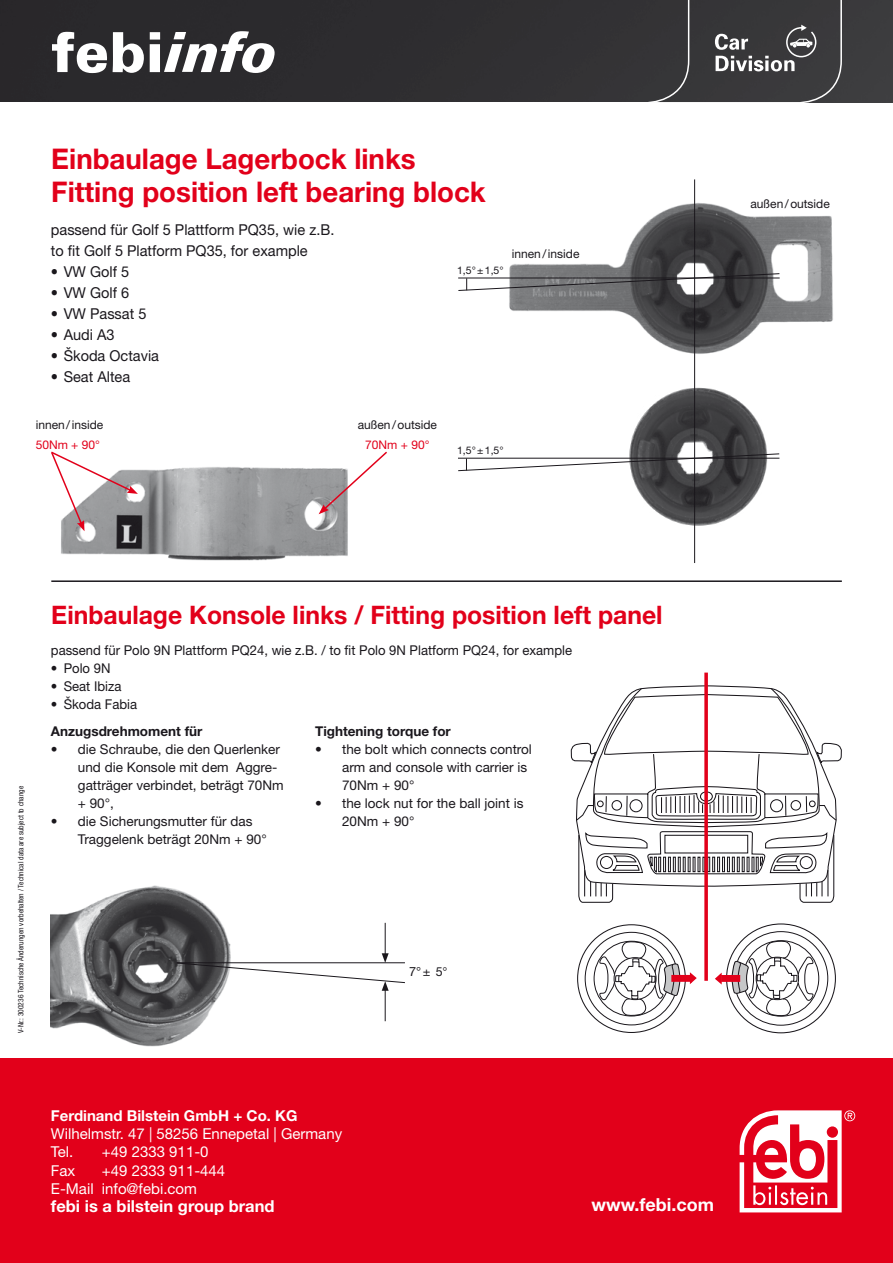
<style>
.page{position:relative;width:893px;height:1263px;background:#fff}
.page>*{position:absolute;margin:0;border:0;box-sizing:border-box;transform-origin:0 0}
.t1{font:700 28.5px/33px "Helvetica Neue LT Pro";color:#e2001a}
.t2{font:700 25.5px "Helvetica Neue LT Pro";color:#e2001a}
.t3{font:700 18px "Helvetica Neue LT Pro";color:#fff}
.t4{font:700 16.5px "Helvetica Neue LT Std";color:#fff}
.t5{font:15px/21px "Helvetica Neue LT Pro";color:#1a171c}
.t6{font:15px/18.3px "Helvetica Neue LT Std";color:#fff}
.t7{font:700 15px "Helvetica Neue LT Std";color:#fff}
.t8{font:13.5px/18px "Helvetica Neue LT Pro";color:#1a171c}
.t9{font:700 13.5px "Helvetica Neue LT Pro";color:#1a171c}
.t10{font:12.75px "Helvetica Neue LT Pro";color:#1a171c}
.t11{font:12px "Helvetica Neue LT Pro";color:#1a171c}
.t12{font:12px "Helvetica Neue LT Pro";color:#e2001a}
.t13{font:10.5px "Helvetica Neue LT Pro";color:#1a171c}
.t14{font:condensed 7.5px "Helvetica Neue LT Pro";color:#1a171c}
.s1{font-size:12.45px}
</style>
<div class="page">
<div style="left:843px;top:0;width:50px;height:102px;background:#3c3c3e"></div>
<div style="left:0;top:1059px;width:893px;height:204px;background:#e2001a"></div>
<svg style="left:740px;top:1110px;width:115px;height:102px"></svg>
<hr style="left:51px;top:580px;width:791px;height:2px;background:#1a171c">
<img style="left:61px;top:467px;width:287px;height:94px">
<img style="left:509px;top:192px;width:324px;height:172px">
<img style="left:629px;top:371px;width:138px;height:172px">
<hr style="left:694px;top:179px;width:1px;height:384px;background:#1a171c">
<svg style="left:458px;top:273px;width:322px;height:18px"></svg>
<svg style="left:458px;top:453px;width:322px;height:18px"></svg>
<img style="left:51px;top:885px;width:180px;height:162px">
<hr style="left:385px;top:923px;width:1px;height:33px;background:#1a171c">
<hr style="left:385px;top:988px;width:1px;height:33px;background:#1a171c">
<svg style="left:176px;top:953px;width:229px;height:38px"></svg>
<svg style="left:704px;top:673px;width:4px;height:308px"></svg>
<svg style="left:570px;top:685px;width:272px;height:218px"></svg>
<svg style="left:731px;top:931px;width:97px;height:95px"></svg>
<svg style="left:585px;top:932px;width:96px;height:93px"></svg>
<div style="left:671px;top:975px;width:19px;height:7px;background:#e2001a"></div>
<svg style="left:688px;top:972px;width:9px;height:12px"></svg>
<div style="left:721px;top:975px;width:19px;height:7px;background:#e2001a"></div>
<svg style="left:715px;top:972px;width:8px;height:13px"></svg>
<div style="left:690px;top:0;width:153px;height:103px;background:#39383a"></div>
<div style="left:0;top:0;width:690px;height:102px;background:#2d2c2f"></div>
<svg style="left:715px;top:25px;width:101px;height:46px;background:#626163"></svg>
<svg style="left:52px;top:31px;width:223px;height:42px"></svg>
<svg style="left:51px;top:451px;width:87px;height:80px"></svg>
<svg style="left:319px;top:451px;width:68px;height:63px"></svg>
<h1 class="t1" style="left:51px;top:141px;width:436px">Einbaulage Lagerbock links<br>Fitting position left bearing block</h1>
<p class="t5" style="left:51px;top:219px;width:285px">passend für Golf 5 Plattform PQ35, wie z.B. to fit Golf 5 Platform PQ35, for example</p>
<p class="t5" style="left:51px;top:261px;width:80px">• VW Golf 5</p>
<p class="t5" style="left:51px;top:282px;width:80px">• VW Golf 6</p>
<p class="t5" style="left:51px;top:303px;width:97px">• VW Passat 5</p>
<p class="t5" style="left:51px;top:324px;width:65px">• Audi A3</p>
<p class="t5" style="left:51px;top:345px;width:110px">• Škoda Octavia</p>
<p class="t5" style="left:51px;top:366px;width:81px">• Seat Altea</p>
<p class="t13" style="left:457px;top:263px;width:48px">1,5°±1,5°</p>
<p class="t11" style="left:512px;top:246px;width:69px">innen/inside</p>
<p class="t11" style="left:36px;top:418px;width:69px">innen/inside</p>
<p class="t11" style="left:358px;top:418px;width:81px">außen/outside</p>
<p class="t12" style="left:36px;top:437px;width:66px">50Nm + 90°</p>
<p class="t12" style="left:365px;top:437px;width:66px">70Nm + 90°</p>
<p class="t13" style="left:457px;top:444px;width:48px">1,5°±1,5°</p>
<p class="t11" style="left:750px;top:197px;width:81px">außen/outside</p>
<p class="t14" style="left:17px;top:1033px;width:249px;rotate:-90deg">V-Nr.: 300236 Technische Änderungen vorbehalten / Technical data are subject to change</p>
<h2 class="t2" style="left:51px;top:599px;width:613px">Einbaulage Konsole links / Fitting position left panel</h2>
<p class="t8" style="left:51px;top:641px;width:523px">passend für Polo 9N Plattform PQ24, wie z.B. / to fit Polo 9N Platform PQ24, for example</p>
<p class="t8" style="left:51px;top:659px;width:61px">• Polo 9N</p>
<p class="t8" style="left:51px;top:677px;width:72px">• Seat Ibiza</p>
<p class="t8" style="left:51px;top:695px;width:88px">• Škoda Fabia</p>
<p class="t9" style="left:51px;top:723px;width:153px">Anzugsdrehmoment für</p>
<p class="t8" style="left:78px;top:740px;width:207px;text-indent:-27px">• die Schraube, die den Querlenker und die Konsole mit dem Aggre&shy;gatträger verbindet, beträgt 70Nm + 90°,</p>
<p class="t8" style="left:78px;top:812px;width:190px;text-indent:-27px">• die Sicherungsmutter für das<br>Traggelenk beträgt 20Nm + 90°</p>
<p class="t9" style="left:315px;top:723px;width:137px">Tightening torque for</p>
<p class="t8" style="left:342px;top:740px;width:191px;text-indent:-27px">• the bolt which connects control arm and console with carrier is<br>70Nm + 90°</p>
<p class="t8" style="left:342px;top:794px;width:183px;text-indent:-27px">• the lock nut for the ball joint is<br>20Nm + 90°</p>
<p class="t10" style="left:409px;top:964px;width:40px">7°± <span class="s1">5°</span></p>
<p class="t7" style="left:51px;top:1106px;width:248px">Ferdinand Bilstein GmbH + Co. KG</p>
<p class="t6" style="left:51px;top:1124px;width:293px">Wilhelmstr. 47 | 58256 Ennepetal | Germany<br>Tel.</p>
<p class="t6" style="left:102px;top:1143px;width:108px">+49 2333 911-0</p>
<p class="t6" style="left:51px;top:1161px;width:26px">Fax</p>
<p class="t6" style="left:51px;top:1161px;width:176px;text-indent:51px">+49 2333 911-444<br>E-Mail info@febi.com</p>
<p class="t4" style="left:51px;top:1196px;width:225px">febi is a bilstein group brand</p>
<h3 class="t3" style="left:591px;top:1193px;width:124px">www.febi.com</h3>
</div>
